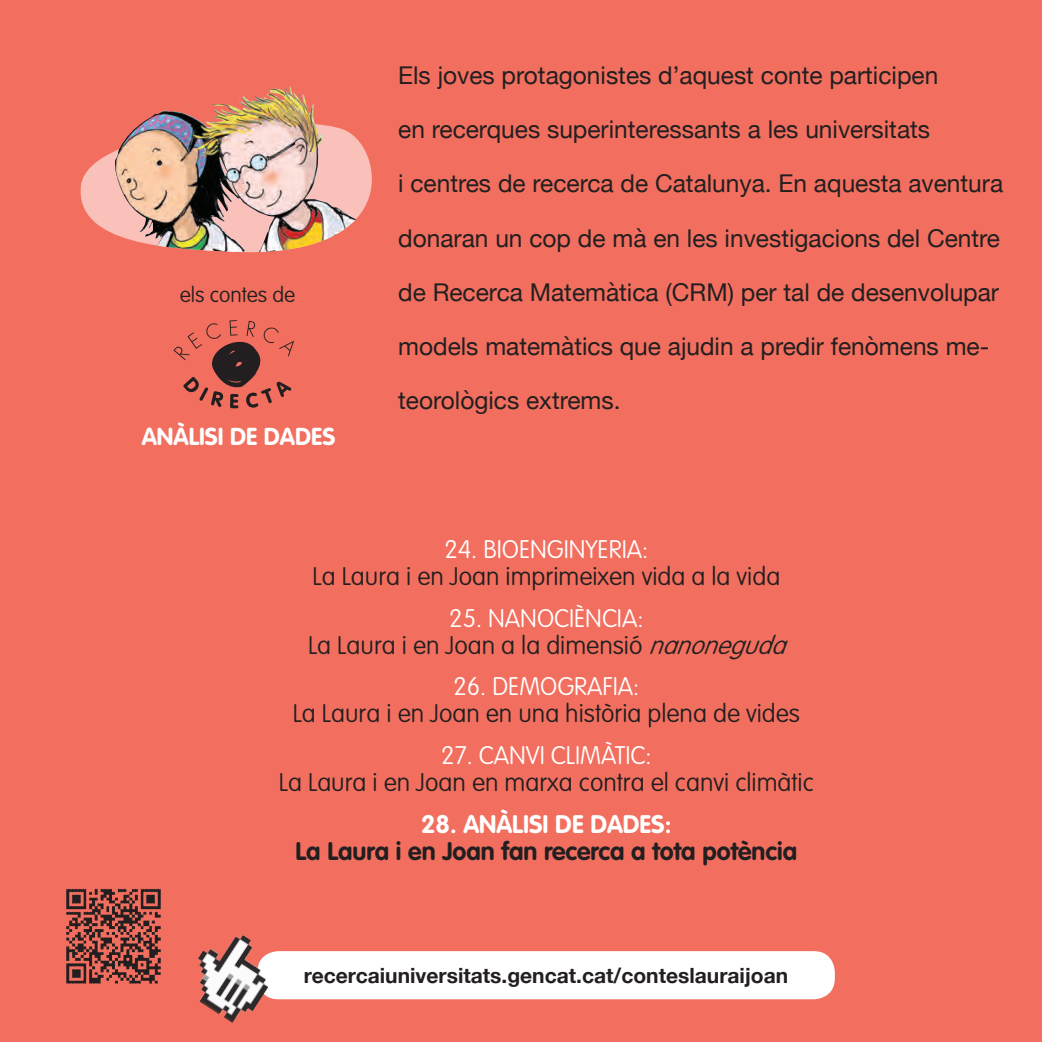
<style>
.page{position:relative;width:1042px;height:1042px;background:#f26f5f}
.page>*{position:absolute;margin:0;border:0;box-sizing:border-box;transform-origin:0 0}
.t1{font:100 25.03px/26.9px "VAG Rounded Std";color:#231f20;text-align:center}
.t2{font:700 25.03px/26.9px "VAG Rounded Std";color:#231f20;text-align:center}
.t3{font:24.5px "Helvetica Neue";color:#231f20}
.t4{font:700 24.15px "VAG Rounded Std";color:#fff}
.t5{font:100 21.18px "VAG Rounded Std";color:#231f20}
.t6{font:700 21px "Helvetica Neue";color:#231f20}
.s1{color:#fff}
.s2{font-style:italic}
</style>
<div class="page">
<svg style="left:80px;top:138px;width:292px;height:115px"></svg>
<img style="left:114px;top:125px;width:242px;height:127px">
<img style="left:115px;top:87px;width:207px;height:88px">
<img style="left:66px;top:888px;width:95px;height:96px">
<svg style="left:173px;top:320px;width:121px;height:88px"></svg>
<div style="left:257px;top:951px;width:578px;height:48px;background:#fff;border-radius:21px"></div>
<img style="left:198px;top:935px;width:81px;height:88px">
<p class="t5" style="left:180px;top:282px;width:117px">els contes de</p>
<p class="t4" style="left:142px;top:422px;width:195px">ANÀLISI DE DADES</p>
<p class="t3" style="left:398px;top:58px;width:542px">Els joves protagonistes d’aquest conte participen</p>
<p class="t3" style="left:398px;top:112px;width:533px">en recerques superinteressants a les universitats</p>
<p class="t3" style="left:398px;top:166px;width:606px">i centres de recerca de Catalunya. En aquesta aventura</p>
<p class="t3" style="left:398px;top:220px;width:603px">donaran un cop de mà en les investigacions del Centre</p>
<p class="t3" style="left:398px;top:275px;width:602px">de Recerca Matemàtica (CRM) per tal de desenvolupar</p>
<p class="t3" style="left:398px;top:329px;width:592px">models matemàtics que ajudin a predir fenòmens me-</p>
<p class="t3" style="left:398px;top:383px;width:224px">teorològics extrems.</p>
<p class="t1" style="left:312px;top:536px;width:469px"><span class="s1">24. BIOENGINYERIA:<br></span>La Laura i en Joan imprimeixen vida a la vida</p>
<p class="t1" style="left:308px;top:605px;width:489px"><span class="s1">25. NANOCIÈNCIA:<br></span>La Laura i en Joan a la dimensió <span class="s2">nanoneguda</span></p>
<p class="t1" style="left:293px;top:674px;width:509px"><span class="s1">26. DEMOGRAFIA:<br></span>La Laura i en Joan en una història plena de vides</p>
<p class="t1" style="left:279px;top:742px;width:536px"><span class="s1">27. CANVI CLIMÀTIC:<br></span>La Laura i en Joan en marxa contra el canvi climàtic</p>
<p class="t2" style="left:295px;top:811px;width:503px"><span class="s1">28. ANÀLISI DE DADES:<br></span>La Laura i en Joan fan recerca a tota potència</p>
<p class="t6" style="left:304px;top:963px;width:486px">recercaiuniversitats.gencat.cat/conteslauraijoan</p>
</div>
